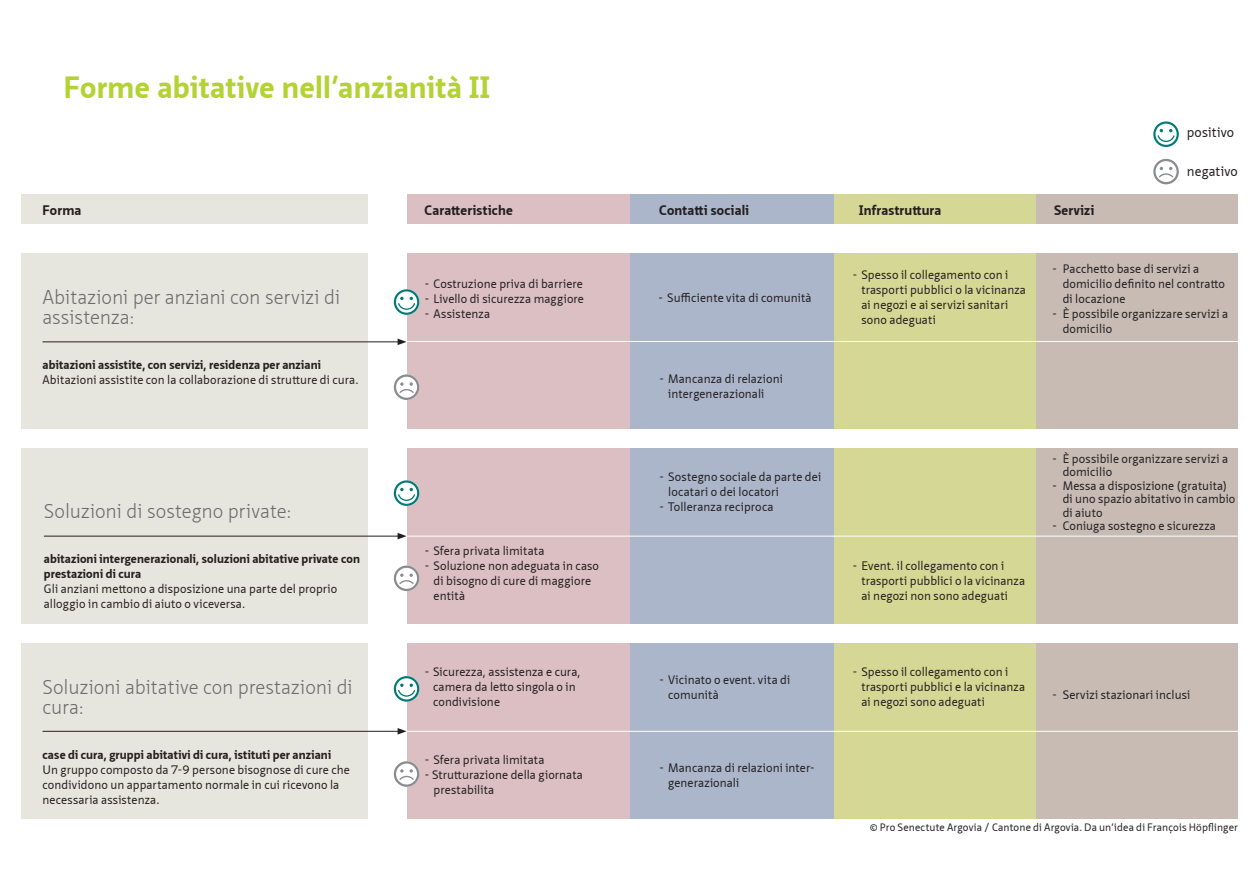
<style>
.page{position:relative;width:1259px;height:893px;background:#fff}
.page>*{position:absolute;margin:0;border:0;box-sizing:border-box;transform-origin:0 0}
.t1{font:700 30px "Neue Sans Pro";letter-spacing:.015em;color:#b3d234}
.t2{font:300 19.5px/19.5px "Neue Sans Pro";letter-spacing:-.005em;color:#6c6d70}
.t3{font:700 13.5px "Neue Sans Pro";letter-spacing:.02em;color:#231f20}
.t4{font:13.5px "Neue Sans Pro";letter-spacing:.01em;color:#231f20}
.t5{font:12px/15px "Neue Sans Pro";letter-spacing:.01em;color:#231f20}
.t6{font:700 12px/15px "Neue Sans Pro";letter-spacing:.01em;color:#231f20}
.t7{font:10.5px "Neue Sans Pro";letter-spacing:.015em;color:#231f20}
</style>
<div class="page">
<div style="left:21px;top:195px;width:347px;height:29px;background:#e7e6de"></div>
<div style="left:21px;top:253px;width:347px;height:176px;background:#e7e6de"></div>
<div style="left:21px;top:449px;width:347px;height:175px;background:#e7e6de"></div>
<div style="left:21px;top:644px;width:347px;height:175px;background:#e7e6de"></div>
<div style="left:629px;top:195px;width:205px;height:29px;background:#abb6cb"></div>
<div style="left:629px;top:254px;width:205px;height:175px;background:#abb6cb"></div>
<div style="left:629px;top:448px;width:205px;height:176px;background:#abb6cb"></div>
<div style="left:629px;top:643px;width:205px;height:176px;background:#abb6cb"></div>
<div style="left:834px;top:195px;width:202px;height:29px;background:#d5d794"></div>
<div style="left:834px;top:254px;width:202px;height:175px;background:#d5d794"></div>
<div style="left:834px;top:448px;width:202px;height:176px;background:#d5d794"></div>
<div style="left:834px;top:643px;width:202px;height:176px;background:#d5d794"></div>
<div style="left:1036px;top:195px;width:201px;height:29px;background:#c7bbb3"></div>
<div style="left:1036px;top:253px;width:201px;height:176px;background:#c7bbb3"></div>
<div style="left:1036px;top:448px;width:201px;height:176px;background:#c7bbb3"></div>
<div style="left:1036px;top:643px;width:201px;height:176px;background:#c7bbb3"></div>
<div style="left:406px;top:195px;width:223px;height:29px;background:#dbbfc2"></div>
<div style="left:406px;top:254px;width:223px;height:175px;background:#dbbfc2"></div>
<div style="left:406px;top:448px;width:223px;height:176px;background:#dbbfc2"></div>
<div style="left:406px;top:643px;width:223px;height:176px;background:#dbbfc2"></div>
<hr style="left:43px;top:342px;width:357px;height:1px;background:#231f20">
<svg style="left:397px;top:339px;width:9px;height:6px"></svg>
<hr style="left:44px;top:536px;width:356px;height:1px;background:#231f20">
<svg style="left:397px;top:533px;width:9px;height:6px"></svg>
<hr style="left:43px;top:731px;width:357px;height:1px;background:#231f20">
<svg style="left:397px;top:728px;width:9px;height:6px"></svg>
<hr style="left:406px;top:341px;width:853px;height:1px;background:#fff">
<hr style="left:406px;top:536px;width:831px;height:1px;background:#fff">
<hr style="left:406px;top:731px;width:853px;height:1px;background:#fff">
<svg style="left:394px;top:289px;width:25px;height:26px"></svg>
<svg style="left:394px;top:480px;width:25px;height:26px"></svg>
<svg style="left:394px;top:676px;width:25px;height:26px"></svg>
<svg style="left:394px;top:374px;width:25px;height:26px"></svg>
<svg style="left:394px;top:566px;width:25px;height:25px"></svg>
<svg style="left:394px;top:761px;width:25px;height:26px"></svg>
<svg style="left:1153px;top:121px;width:25px;height:26px"></svg>
<svg style="left:1153px;top:159px;width:25px;height:25px"></svg>
<h1 class="t1" style="left:64px;top:67px;width:427px">Forme abitative nell’anzianità II</h1>
<p class="t3" style="left:43px;top:201px;width:40px">Forma</p>
<p class="t3" style="left:424px;top:201px;width:90px">Caratteristiche</p>
<p class="t3" style="left:659px;top:201px;width:91px">Contatti sociali</p>
<p class="t3" style="left:859px;top:201px;width:84px">Infrastruttura</p>
<p class="t3" style="left:1054px;top:201px;width:42px">Servizi</p>
<p class="t4" style="left:1187px;top:123px;width:49px">positivo</p>
<p class="t4" style="left:1187px;top:162px;width:52px">negativo</p>
<h2 class="t2" style="left:43px;top:287px;width:299px">Abitazioni per anziani con servizi di assistenza:</h2>
<p class="t6" style="left:43px;top:357px;width:280px">abitazioni assistite, con servizi, residenza per anziani</p>
<p class="t5" style="left:43px;top:372px;width:317px">Abitazioni assistite con la collaborazione di strutture di cura.</p>
<h2 class="t2" style="left:44px;top:501px;width:249px">Soluzioni di sostegno private:</h2>
<p class="t6" style="left:44px;top:551px;width:318px">abitazioni intergenerazionali, soluzioni abitative private con prestazioni di cura</p>
<p class="t5" style="left:44px;top:581px;width:295px">Gli anziani mettono a disposizione una parte del proprio alloggio in cambio di aiuto o viceversa.</p>
<h2 class="t2" style="left:43px;top:677px;width:312px">Soluzioni abitative con prestazioni di cura:</h2>
<p class="t6" style="left:43px;top:747px;width:290px">case di cura, gruppi abitativi di cura, istituti per anziani</p>
<p class="t5" style="left:43px;top:762px;width:309px">Un gruppo composto da 7-9 persone bisognose di cure che condividono un appartamento normale in cui ricevono la necessaria assistenza.</p>
<p class="t5" style="left:424px;top:276px;width:160px">- Costruzione priva di barriere</p>
<p class="t5" style="left:424px;top:291px;width:161px">- Livello di sicurezza maggiore</p>
<p class="t5" style="left:424px;top:306px;width:67px">- Assistenza</p>
<p class="t5" style="left:424px;top:543px;width:121px">- Sfera privata limitata</p>
<p class="t5" style="left:433px;top:558px;width:167px;text-indent:-9px">- Soluzione non adeguata in caso di bisogno di cure di maggiore entità</p>
<p class="t5" style="left:433px;top:664px;width:149px;text-indent:-9px">- Sicurezza, assistenza e cura, camera da letto singola o in condivisione</p>
<p class="t5" style="left:424px;top:752px;width:121px">- Sfera privata limitata</p>
<p class="t5" style="left:433px;top:767px;width:151px;text-indent:-9px">- Strutturazione della giornata prestabilita</p>
<p class="t5" style="left:658px;top:290px;width:155px">- Sufficiente vita di comunità</p>
<p class="t5" style="left:668px;top:371px;width:116px;text-indent:-9px">- Mancanza di relazioni intergenerazionali</p>
<p class="t5" style="left:668px;top:469px;width:154px;text-indent:-9px">- Sostegno sociale da parte dei locatari o dei locatori</p>
<p class="t5" style="left:659px;top:499px;width:116px">- Tolleranza reciproca</p>
<p class="t5" style="left:668px;top:672px;width:124px;text-indent:-9px">- Vicinato o event. vita di comunità</p>
<p class="t5" style="left:668px;top:760px;width:148px;text-indent:-9px">- Mancanza di relazioni inter&shy;generazionali</p>
<p class="t5" style="left:861px;top:267px;width:166px;text-indent:-9px">- Spesso il collegamento con i trasporti pubblici o la vicinanza ai negozi e ai servizi sanitari sono adeguati</p>
<p class="t5" style="left:1062px;top:261px;width:164px;text-indent:-10px">- Pacchetto base di servizi a domicilio definito nel contratto di locazione</p>
<p class="t5" style="left:1062px;top:306px;width:167px;text-indent:-10px">- È possibile organizzare servizi a domicilio</p>
<p class="t5" style="left:861px;top:558px;width:165px;text-indent:-9px">- Event. il collegamento con i trasporti pubblici o la vicinanza ai negozi non sono adeguati</p>
<p class="t5" style="left:861px;top:664px;width:165px;text-indent:-9px">- Spesso il collegamento con i trasporti pubblici e la vicinanza ai negozi sono adeguati</p>
<p class="t5" style="left:1062px;top:451px;width:167px;line-height:13.5px;text-indent:-10px">- È possibile organizzare servizi a domicilio</p>
<p class="t5" style="left:1062px;top:478px;width:174px;line-height:13.5px;text-indent:-10px">- Messa a disposizione (gratuita) di uno spazio abitativo in cambio di aiuto</p>
<p class="t5" style="left:1052px;top:518px;width:165px">- Coniuga sostegno e sicurezza</p>
<p class="t5" style="left:1052px;top:687px;width:140px">- Servizi stazionari inclusi</p>
<p class="t7" style="left:870px;top:820px;width:369px">© Pro Senectute Argovia / Cantone di Argovia. Da un’idea di François Höpflinger</p>
</div>
